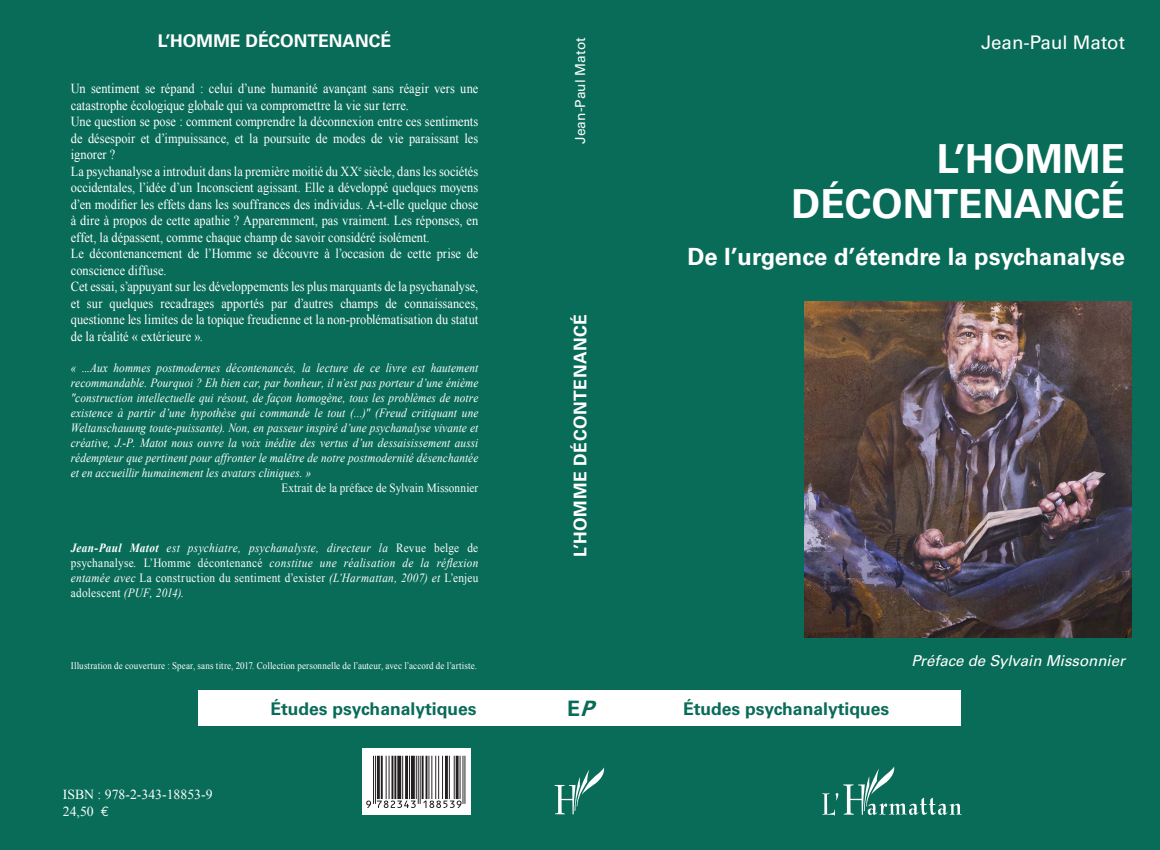
<style>
.page{position:relative;width:1160px;height:850px;background:#096c58}
.page>*{position:absolute;margin:0;border:0;box-sizing:border-box;transform-origin:0 0}
.t1{font:700 40px/45px "Univers LT Std";color:#fff;text-align:right}
.t2{font:700 23.75px "Univers LT Std";color:#fff}
.t3{font:700 21.25px "Univers LT Std";color:#096c58}
.t4{font:18.75px "Univers LT Std";color:#fff}
.t5{font:700 17.5px "Univers LT Std";color:#096c58}
.t6{font:700 17.5px "Univers LT Std";letter-spacing:.015em;color:#fff}
.t7{font:italic 15px "Univers LT Std";color:#fff}
.t8{font:13.75px/16.5px "Times New Roman";color:#fff;scale:.9 1}
.t9{font:13.75px/16.5px "Times New Roman";color:#fff}
.t10{font:13.75px "Univers LT Std";color:#fff}
.t11{font:italic 12.5px/15px "Times New Roman";letter-spacing:.015em;color:#fff;text-align:justify;scale:.9 1}
.t12{font:12.5px "Times New Roman";letter-spacing:.005em;color:#fff;scale:.9 1}
.t13{font:10px "Times New Roman";letter-spacing:.015em;color:#fff;scale:.9 1}
.s1{font-weight:700}
.s2{font-style:normal}
.s3{font-style:italic}
.s4{font-family:"Euro Mono"}
</style>
<div class="page">
<svg style="left:555px;top:767px;width:50px;height:48px"></svg>
<svg style="left:822px;top:766px;width:140px;height:50px"></svg>
<div style="left:362px;top:749px;width:108px;height:66px;background:#fff"></div>
<div style="left:611px;top:691px;width:350px;height:35px;background:#fff"></div>
<div style="left:198px;top:691px;width:351px;height:35px;background:#fff"></div>
<div style="left:542px;top:691px;width:76px;height:35px;background:#fff"></div>
<img style="left:804px;top:302px;width:327px;height:335px">
<svg style="left:366px;top:756px;width:99px;height:52px"></svg>
<p class="t6" style="left:158px;top:31px;width:235px">L’Homme décontenancé</p>
<p class="t8" style="left:71px;top:80px;width:454px">Un sentiment se répand : celui d’une humanité avançant sans réagir vers une catastrophe écologique globale qui va compromettre la vie sur terre.<br>Une question se pose : comment comprendre la déconnexion entre ces sentiments de désespoir et d’impuissance, et la poursuite de modes de vie paraissant les ignorer ?<br>La psychanalyse a introduit dans la première moitié du XX<sup>e</sup> siècle, dans les sociétés occidentales, l’idée d’un Inconscient agissant. Elle a développé quelques moyens d’en modifier les effets dans les souffrances des individus. A-t-elle quelque chose à dire à propos de cette apathie ? Apparemment, pas vraiment. Les réponses, en effet, la dépassent, comme chaque champ de savoir considéré isolément.<br>Le décontenancement de l’Homme se découvre à l’occasion de cette prise de conscience diffuse.<br>Cet essai, s’appuyant sur les développements les plus marquants de la psychanalyse, et sur quelques recadrages apportés par d’autres champs de connaissances, questionne les limites de la topique freudienne et la non-problématisation du statut de la réalité « extérieure ».</p>
<p class="t11" style="left:71px;top:360px;width:454px">« ...Aux hommes postmodernes décontenancés, la lecture de ce livre est hautement recommandable. Pourquoi ? Eh bien car, par bonheur, il n’est pas porteur d’une énième "construction intellectuelle qui résout, de façon homogène, tous les problèmes de notre existence à partir d’une hypothèse qui commande le tout (…)" (Freud critiquant une Weltanschauung toute-puissante). Non, en passeur inspiré d’une psychanalyse vivante et créative, J.-P. Matot nous ouvre la voix inédite des vertus d’un dessaisissement aussi rédempteur que pertinent pour affronter le malêtre de notre postmodernité désenchantée et en accueillir humainement les avatars cliniques. »</p>
<p class="t12" style="left:282px;top:480px;width:220px">Extrait de la préface de Sylvain Missonnier</p>
<p class="t11" style="left:71px;top:540px;width:454px"><span class="s1">Jean-Paul Matot</span> est psychiatre, psychanalyste, directeur la <span class="s2">Revue belge de psychanalyse</span>. <span class="s2">L’Homme décontenancé</span> constitue une réalisation de la réflexion entamée avec <span class="s2">La construction du sentiment d’exister</span> (L’Harmattan, 2007) et <span class="s2">L’enjeu adolescent</span> (PUF, 2014).</p>
<p class="t10" style="left:572px;top:144px;width:108px;rotate:-90deg">Jean-Paul Matot</p>
<p class="t6" style="left:570px;top:557px;width:245px;rotate:-90deg">L’Homme décontenancé</p>
<h3 class="t4" style="left:981px;top:31px;width:145px">Jean-Paul Matot</h3>
<h1 class="t1" style="left:792px;top:137px;width:335px">L’Homme décontenancé</h1>
<h2 class="t2" style="left:687px;top:243px;width:439px">De l’urgence d’étendre la psychanalyse</h2>
<p class="t13" style="left:71px;top:659px;width:453px">Illustration de couverture : Spear, sans titre, 2017. Collection personnelle de l’auteur, avec l’accord de l’artiste.</p>
<p class="t5" style="left:270px;top:698px;width:208px">Études psychanalytiques</p>
<h3 class="t3" style="left:567px;top:696px;width:36px">E<span class="s3">P</span></h3>
<p class="t5" style="left:683px;top:698px;width:208px">Études psychanalytiques</p>
<p class="t7" style="left:911px;top:652px;width:215px">Préface de Sylvain Missonnier</p>
<p class="t9" style="left:63px;top:786px;width:151px">ISBN : 978-2-343-18853-9<br>24,50 <span class="s4">e</span></p>
</div>
